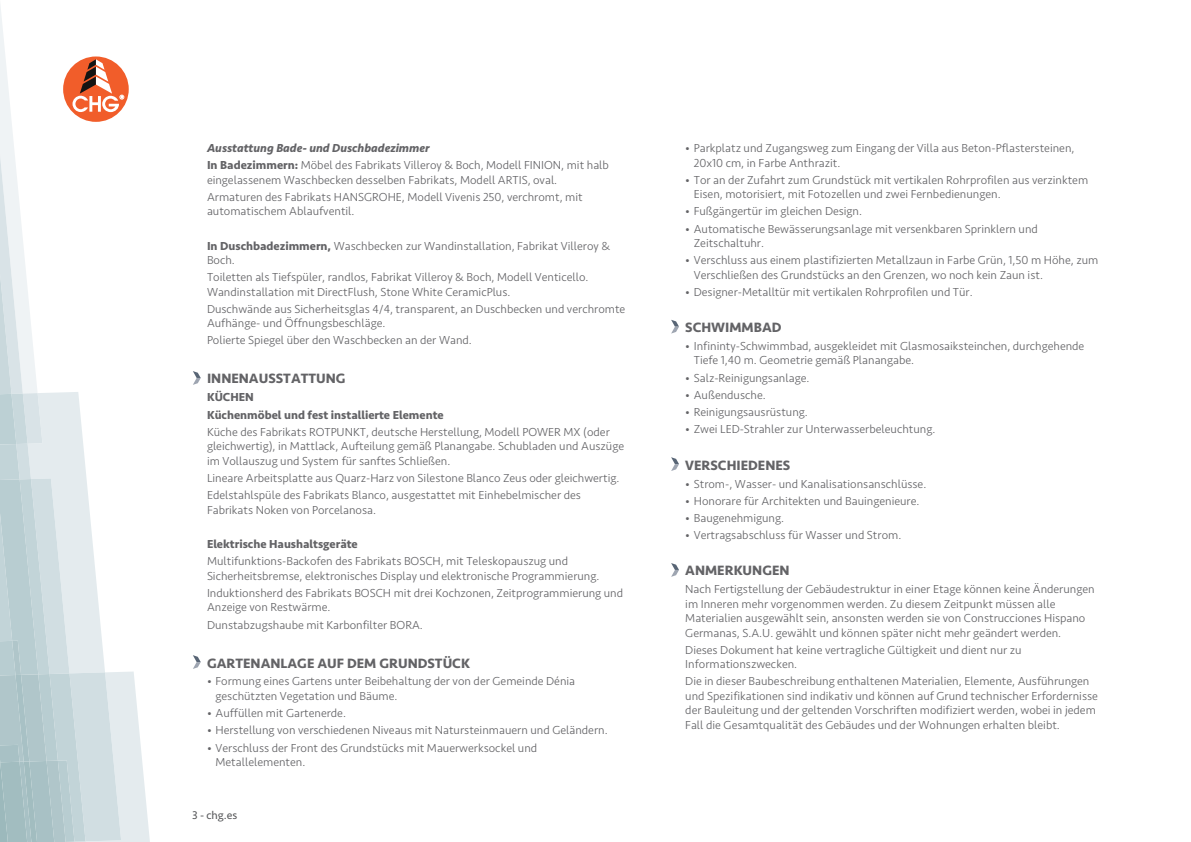
<style>
.page{position:relative;width:1191px;height:842px;background:#fff}
.page>*{position:absolute;margin:0;border:0;box-sizing:border-box;transform-origin:0 0}
.t1{font:700 14px "Seravek";color:#636366}
.t2{font:300 12px/14.4px "Seravek";color:#636366}
.t3{font:700 12px/17.2px "Seravek";color:#636366}
.t4{font:11.6px "Seravek";color:#57585a}
.s1{font-weight:700;font-style:italic}
.s2{font-weight:700}
</style>
<div class="page">
<svg style="left:0;top:6px;width:150px;height:836px"></svg>
<svg style="left:193px;top:371px;width:8px;height:14px"></svg>
<svg style="left:193px;top:655px;width:8px;height:14px"></svg>
<svg style="left:671px;top:320px;width:8px;height:14px"></svg>
<svg style="left:671px;top:457px;width:8px;height:14px"></svg>
<svg style="left:671px;top:563px;width:8px;height:14px"></svg>
<p class="t2" style="left:207px;top:140px;width:403px;line-height:17.2px"><span class="s1">Ausstattung Bade- und Duschbadezimmer<br></span><span class="s2">In Badezimmern:</span> Möbel des Fabrikats Villeroy &amp; Boch, Modell FINION, mit halb</p>
<p class="t2" style="left:207px;top:171px;width:377px;line-height:17.2px">eingelassenem Waschbecken desselben Fabrikats, Modell ARTIS, oval.<br>Armaturen des Fabrikats HANSGROHE, Modell Vivenis 250, verchromt, mit</p>
<p class="t2" style="left:207px;top:204px;width:149px">automatischem Ablaufventil.</p>
<p class="t2" style="left:207px;top:239px;width:405px"><span class="s2">In Duschbadezimmern,</span> Waschbecken zur Wandinstallation, Fabrikat Villeroy &amp;<br>Boch.</p>
<p class="t2" style="left:207px;top:270px;width:383px">Toiletten als Tiefspüler, randlos, Fabrikat Villeroy &amp; Boch, Modell Venticello.<br>Wandinstallation mit DirectFlush, Stone White CeramicPlus.</p>
<p class="t2" style="left:207px;top:302px;width:420px">Duschwände aus Sicherheitsglas 4/4, transparent, an Duschbecken und verchromte<br>Aufhänge- und Öffnungsbeschläge.</p>
<p class="t2" style="left:207px;top:333px;width:266px">Polierte Spiegel über den Waschbecken an der Wand.</p>
<p class="t1" style="left:207px;top:370px;width:140px">INNENAUSSTATTUNG</p>
<p class="t3" style="left:207px;top:389px;width:238px">KÜCHEN<br>Küchenmöbel und fest installierte Elemente</p>
<p class="t2" style="left:207px;top:425px;width:418px">Küche des Fabrikats ROTPUNKT, deutsche Herstellung, Modell POWER MX (oder gleichwertig), in Mattlack, Aufteilung gemäß Planangabe. Schubladen und Auszüge im Vollauszug und System für sanftes Schließen.</p>
<p class="t2" style="left:207px;top:469px;width:414px;line-height:17.2px">Lineare Arbeitsplatte aus Quarz-Harz von Silestone Blanco Zeus oder gleichwertig.<br>Edelstahlspüle des Fabrikats Blanco, ausgestattet mit Einhebelmischer des</p>
<p class="t2" style="left:207px;top:502px;width:170px">Fabrikats Noken von Porcelanosa.</p>
<p class="t3" style="left:207px;top:535px;width:152px">Elektrische Haushaltsgeräte</p>
<p class="t2" style="left:207px;top:554px;width:394px">Multifunktions-Backofen des Fabrikats BOSCH, mit Teleskopauszug und<br>Sicherheitsbremse, elektronisches Display und elektronische Programmierung.</p>
<p class="t2" style="left:207px;top:586px;width:418px">Induktionsherd des Fabrikats BOSCH mit drei Kochzonen, Zeitprogrammierung und<br>Anzeige von Restwärme.</p>
<p class="t2" style="left:207px;top:617px;width:217px">Dunstabzugshaube mit Karbonfilter BORA.</p>
<p class="t1" style="left:207px;top:654px;width:264px">GARTENANLAGE AUF DEM GRUNDSTÜCK</p>
<p class="t2" style="left:215px;top:674px;width:361px;text-indent:-9px">• Formung eines Gartens unter Beibehaltung der von der Gemeinde Dénia geschützten Vegetation und Bäume.</p>
<p class="t2" style="left:207px;top:706px;width:140px">• Auffüllen mit Gartenerde.</p>
<p class="t2" style="left:207px;top:723px;width:402px">• Herstellung von verschiedenen Niveaus mit Natursteinmauern und Geländern.</p>
<p class="t2" style="left:215px;top:740px;width:323px;text-indent:-9px">• Verschluss der Front des Grundstücks mit Mauerwerksockel und<br>Metallelementen.</p>
<p class="t4" style="left:192px;top:808px;width:47px">3 - chg.es</p>
<p class="t2" style="left:694px;top:141px;width:382px;text-indent:-9px">• Parkplatz und Zugangsweg zum Eingang der Villa aus Beton-Pflastersteinen,<br>20x10 cm, in Farbe Anthrazit.</p>
<p class="t2" style="left:694px;top:173px;width:396px;text-indent:-9px">• Tor an der Zufahrt zum Grundstück mit vertikalen Rohrprofilen aus verzinktem<br>Eisen, motorisiert, mit Fotozellen und zwei Fernbedienungen.</p>
<p class="t2" style="left:685px;top:204px;width:178px">• Fußgängertür im gleichen Design.</p>
<p class="t2" style="left:694px;top:222px;width:346px;text-indent:-9px">• Automatische Bewässerungsanlage mit versenkbaren Sprinklern und<br>Zeitschaltuhr.</p>
<p class="t2" style="left:694px;top:253px;width:406px;text-indent:-9px">• Verschluss aus einem plastifizierten Metallzaun in Farbe Grün, 1,50 m Höhe, zum<br>Verschließen des Grundstücks an den Grenzen, wo noch kein Zaun ist.</p>
<p class="t2" style="left:685px;top:285px;width:289px">• Designer-Metalltür mit vertikalen Rohrprofilen und Tür.</p>
<p class="t1" style="left:685px;top:319px;width:98px">SCHWIMMBAD</p>
<p class="t2" style="left:694px;top:339px;width:392px;text-indent:-9px">• Infininty-Schwimmbad, ausgekleidet mit Glasmosaiksteinchen, durchgehende<br>Tiefe 1,40 m. Geometrie gemäß Planangabe.</p>
<p class="t2" style="left:685px;top:371px;width:126px">• Salz-Reinigungsanlage.</p>
<p class="t2" style="left:685px;top:388px;width:82px">• Außendusche.</p>
<p class="t2" style="left:685px;top:405px;width:124px">• Reinigungsausrüstung.</p>
<p class="t2" style="left:685px;top:422px;width:251px">• Zwei LED-Strahler zur Unterwasserbeleuchtung.</p>
<p class="t1" style="left:685px;top:456px;width:107px">VERSCHIEDENES</p>
<p class="t2" style="left:685px;top:476px;width:242px">• Strom-, Wasser- und Kanalisationsanschlüsse.</p>
<p class="t2" style="left:685px;top:494px;width:236px">• Honorare für Architekten und Bauingenieure.</p>
<p class="t2" style="left:685px;top:511px;width:100px">• Baugenehmigung.</p>
<p class="t2" style="left:685px;top:528px;width:218px">• Vertragsabschluss für Wasser und Strom.</p>
<p class="t1" style="left:685px;top:562px;width:106px">ANMERKUNGEN</p>
<p class="t2" style="left:685px;top:582px;width:411px">Nach Fertigstellung der Gebäudestruktur in einer Etage können keine Änderungen im Inneren mehr vorgenommen werden. Zu diesem Zeitpunkt müssen alle Materialien ausgewählt sein, ansonsten werden sie von Construcciones Hispano Germanas, S.A.U. gewählt und können später nicht mehr geändert werden.</p>
<p class="t2" style="left:685px;top:643px;width:338px">Dieses Dokument hat keine vertragliche Gültigkeit und dient nur zu<br>Informationszwecken.</p>
<p class="t2" style="left:685px;top:674px;width:414px">Die in dieser Baubeschreibung enthaltenen Materialien, Elemente, Ausführungen und Spezifikationen sind indikativ und können auf Grund technischer Erfordernisse der Bauleitung und der geltenden Vorschriften modifiziert werden, wobei in jedem Fall die Gesamtqualität des Gebäudes und der Wohnungen erhalten bleibt.</p>
</div>
